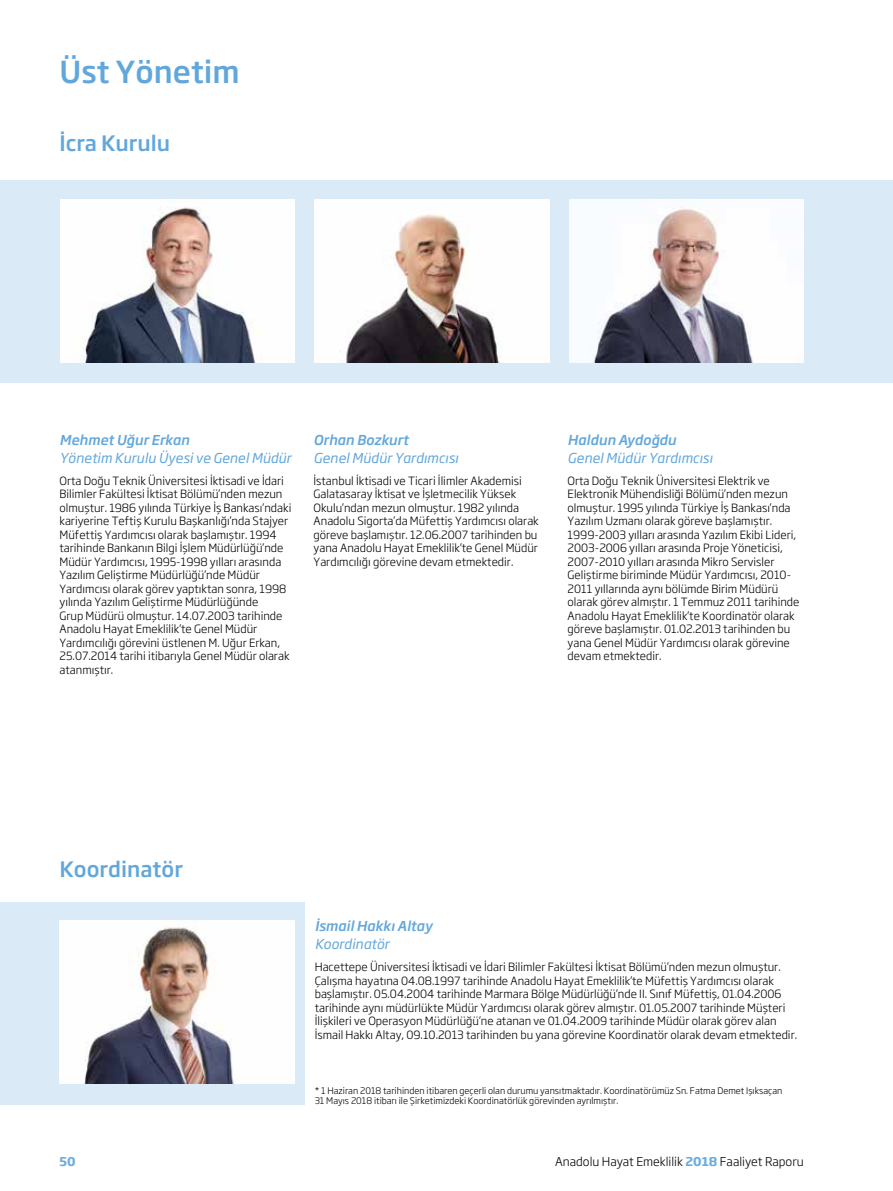
<style>
.page{position:relative;width:893px;height:1191px;background:#fff}
.page>*{position:absolute;margin:0;border:0;box-sizing:border-box;transform-origin:0 0}
.t1{font:500 30px "Soho Gothic Pro";color:#62a7db}
.t2{font:500 21px "Soho Gothic Pro";color:#62a7db}
.t3{font:italic 13.5px "Soho Gothic Pro";color:#62a7db}
.t4{font:italic 500 13.5px "Soho Gothic Pro";color:#62a7db}
.t5{font:300 12px "Soho Gothic Pro";color:#000}
.t6{font:700 12px "Soho Gothic Pro";color:#6caddf}
.t7{font:300 11.25px/13.5px "Soho Gothic Pro";color:#000}
.t8{font:300 9px/10.8px "Soho Gothic Pro";color:#000}
.s1{font-weight:700;color:#6caddf}
</style>
<div class="page">
<div style="left:0;top:181px;width:893px;height:202px;background:#daebf7"></div>
<div style="left:0;top:902px;width:305px;height:202px;background:#daebf7"></div>
<img style="left:60px;top:200px;width:235px;height:163px">
<img style="left:60px;top:920px;width:234px;height:163px">
<img style="left:315px;top:200px;width:234px;height:163px">
<img style="left:569px;top:200px;width:235px;height:163px">
<h1 class="t1" style="left:60px;top:48px;width:182px">Üst Yönetim</h1>
<h2 class="t2" style="left:60px;top:126px;width:112px">İcra Kurulu</h2>
<p class="t4" style="left:60px;top:429px;width:131px">Mehmet Uğur Erkan</p>
<p class="t3" style="left:60px;top:447px;width:233px">Yönetim Kurulu Üyesi ve Genel Müdür</p>
<p class="t7" style="left:60px;top:473px;width:233px">Orta Doğu Teknik Üniversitesi İktisadi ve İdari Bilimler Fakültesi İktisat Bölümü’nden mezun olmuştur. 1986 yılında Türkiye İş Bankası’ndaki kariyerine Teftiş Kurulu Başkanlığı’nda Stajyer Müfettiş Yardımcısı olarak başlamıştır. 1994 tarihinde Bankanın Bilgi İşlem Müdürlüğü’nde Müdür Yardımcısı, 1995‑1998 yılları arasında Yazılım Geliştirme Müdürlüğü’nde Müdür Yardımcısı olarak görev yaptıktan sonra, 1998 yılında Yazılım Geliştirme Müdürlüğünde<br>Grup Müdürü olmuştur. 14.07.2003 tarihinde Anadolu Hayat Emeklilik’te Genel Müdür Yardımcılığı görevini üstlenen M. Uğur Erkan, 25.07.2014 tarihi itibarıyla Genel Müdür olarak atanmıştır.</p>
<p class="t4" style="left:314px;top:429px;width:96px">Orhan Bozkurt</p>
<p class="t3" style="left:314px;top:447px;width:146px">Genel Müdür Yardımcısı</p>
<p class="t7" style="left:314px;top:473px;width:227px">İstanbul İktisadi ve Ticari İlimler Akademisi Galatasaray İktisat ve İşletmecilik Yüksek Okulu’ndan mezun olmuştur. 1982 yılında Anadolu Sigorta’da Müfettiş Yardımcısı olarak göreve başlamıştır. 12.06.2007 tarihinden bu yana Anadolu Hayat Emeklilik’te Genel Müdür Yardımcılığı görevine devam etmektedir.</p>
<p class="t4" style="left:568px;top:429px;width:110px">Haldun Aydoğdu</p>
<p class="t3" style="left:568px;top:447px;width:146px">Genel Müdür Yardımcısı</p>
<p class="t7" style="left:568px;top:473px;width:233px">Orta Doğu Teknik Üniversitesi Elektrik ve Elektronik Mühendisliği Bölümü’nden mezun olmuştur. 1995 yılında Türkiye İş Bankası’nda Yazılım Uzmanı olarak göreve başlamıştır.<br>1999-2003 yılları arasında Yazılım Ekibi Lideri, 2003-2006 yılları arasında Proje Yöneticisi, 2007-2010 yılları arasında Mikro Servisler Geliştirme biriminde Müdür Yardımcısı, 2010- 2011 yıllarında aynı bölümde Birim Müdürü olarak görev almıştır. 1 Temmuz 2011 tarihinde Anadolu Hayat Emeklilik’te Koordinatör olarak göreve başlamıştır. 01.02.2013 tarihinden bu yana Genel Müdür Yardımcısı olarak görevine devam etmektedir.</p>
<h2 class="t2" style="left:60px;top:852px;width:125px">Koordinatör</h2>
<p class="t4" style="left:315px;top:915px;width:119px">İsmail Hakkı Altay</p>
<p class="t3" style="left:315px;top:933px;width:76px">Koordinatör</p>
<p class="t7" style="left:315px;top:959px;width:484px">Hacettepe Üniversitesi İktisadi ve İdari Bilimler Fakültesi İktisat Bölümü’nden mezun olmuştur.<br>Çalışma hayatına 04.08.1997 tarihinde Anadolu Hayat Emeklilik’te Müfettiş Yardımcısı olarak başlamıştır. 05.04.2004 tarihinde Marmara Bölge Müdürlüğü’nde II. Sınıf Müfettiş, 01.04.2006 tarihinde aynı müdürlükte Müdür Yardımcısı olarak görev almıştır. 01.05.2007 tarihinde Müşteri İlişkileri ve Operasyon Müdürlüğü’ne atanan ve 01.04.2009 tarihinde Müdür olarak görev alan İsmail Hakkı Altay, 09.10.2013 tarihinden bu yana görevine Koordinatör olarak devam etmektedir.</p>
<p class="t8" style="left:315px;top:1084px;width:469px">* 1 Haziran 2018 tarihinden itibaren geçerli olan durumu yansıtmaktadır. Koordinatörümüz Sn. Fatma Demet Işıksaçan<br>31 Mayıs 2018 itibarı ile Şirketimizdeki Koordinatörlük görevinden ayrılmıştır.</p>
<p class="t6" style="left:60px;top:1152px;width:18px">50</p>
<p class="t5" style="left:555px;top:1152px;width:250px">Anadolu Hayat Emeklilik <span class="s1">2018</span> Faaliyet Raporu</p>
</div>
